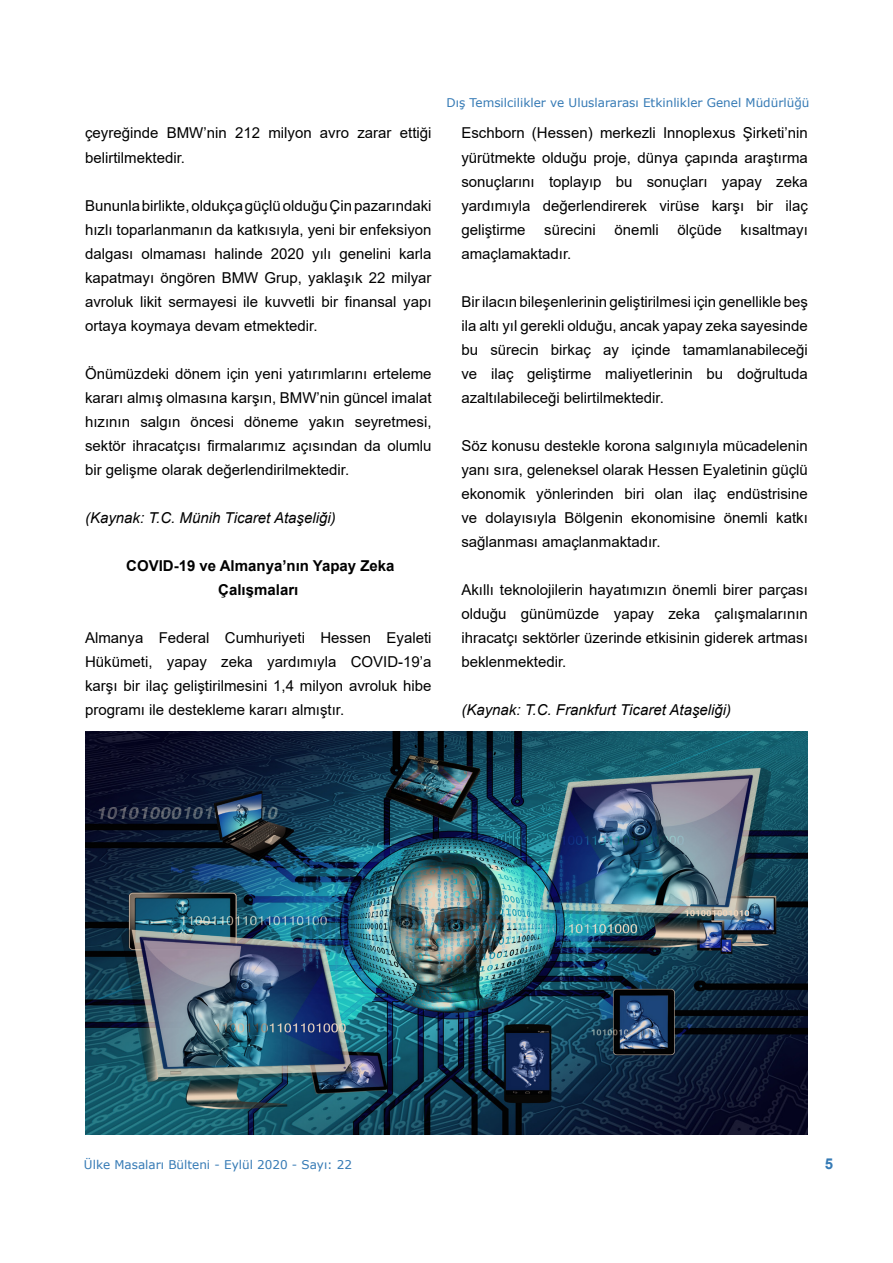
<style>
.page{position:relative;width:893px;height:1263px;background:#fff}
.page>*{position:absolute;margin:0;border:0;box-sizing:border-box;transform-origin:0 0}
.t1{font:15px/24px "Arial";color:#000;text-align:justify}
.t2{font:italic 15px "Arial";color:#000}
.t3{font:700 15px/24px "Arial";color:#000;text-align:center}
.t4{font:700 15px "Arial";color:#357ab5}
.t5{font:12px "Verdana";color:#357ab5}
</style>
<div class="page">
<img style="left:85px;top:731px;width:723px;height:404px">
<p class="t1" style="left:85px;top:121px;width:348px">çeyreğinde BMW’nin 212 milyon avro zarar ettiği belirtilmektedir.</p>
<p class="t1" style="left:85px;top:193px;width:348px">Bununla birlikte, oldukça güçlü olduğu Çin pazarındaki hızlı toparlanmanın da katkısıyla, yeni bir enfeksiyon dalgası olmaması halinde 2020 yılı genelini karla kapatmayı öngören BMW Grup, yaklaşık 22 milyar avroluk likit sermayesi ile kuvvetli bir finansal yapı ortaya koymaya devam etmektedir.</p>
<p class="t1" style="left:85px;top:361px;width:348px">Önümüzdeki dönem için yeni yatırımlarını erteleme kararı almış olmasına karşın, BMW’nin güncel imalat hızının salgın öncesi döneme yakın seyretmesi, sektör ihracatçısı firmalarımız açısından da olumlu bir gelişme olarak değerlendirilmektedir.</p>
<p class="t2" style="left:85px;top:508px;width:252px">(Kaynak: T.C. Münih Ticaret Ataşeliği)</p>
<p class="t3" style="left:126px;top:553px;width:270px">COVID-19 ve Almanya’nın Yapay Zeka<br>Çalışmaları</p>
<p class="t1" style="left:85px;top:625px;width:348px">Almanya Federal Cumhuriyeti Hessen Eyaleti Hükümeti, yapay zeka yardımıyla COVID-19’a karşı bir ilaç geliştirilmesini 1,4 milyon avroluk hibe programı ile destekleme kararı almıştır.</p>
<p class="t5" style="left:446px;top:94px;width:364px">Dış Temsilcilikler ve Uluslararası Etkinlikler Genel Müdürlüğü</p>
<p class="t1" style="left:461px;top:121px;width:348px">Eschborn (Hessen) merkezli Innoplexus Şirketi’nin yürütmekte olduğu proje, dünya çapında araştırma sonuçlarını toplayıp bu sonuçları yapay zeka yardımıyla değerlendirerek virüse karşı bir ilaç geliştirme sürecini önemli ölçüde kısaltmayı amaçlamaktadır.</p>
<p class="t1" style="left:461px;top:289px;width:348px">Bir ilacın bileşenlerinin geliştirilmesi için genellikle beş ila altı yıl gerekli olduğu, ancak yapay zeka sayesinde bu sürecin birkaç ay içinde tamamlanabileceği ve ilaç geliştirme maliyetlerinin bu doğrultuda azaltılabileceği belirtilmektedir.</p>
<p class="t1" style="left:461px;top:433px;width:348px">Söz konusu destekle korona salgınıyla mücadelenin yanı sıra, geleneksel olarak Hessen Eyaletinin güçlü ekonomik yönlerinden biri olan ilaç endüstrisine ve dolayısıyla Bölgenin ekonomisine önemli katkı sağlanması amaçlanmaktadır.</p>
<p class="t1" style="left:461px;top:577px;width:348px">Akıllı teknolojilerin hayatımızın önemli birer parçası olduğu günümüzde yapay zeka çalışmalarının ihracatçı sektörler üzerinde etkisinin giderek artması beklenmektedir.</p>
<p class="t2" style="left:461px;top:700px;width:271px">(Kaynak: T.C. Frankfurt Ticaret Ataşeliği)</p>
<p class="t5" style="left:84px;top:1157px;width:270px">Ülke Masaları Bülteni - Eylül 2020 - Sayı: 22</p>
<p class="t4" style="left:825px;top:1153px;width:10px">5</p>
</div>
